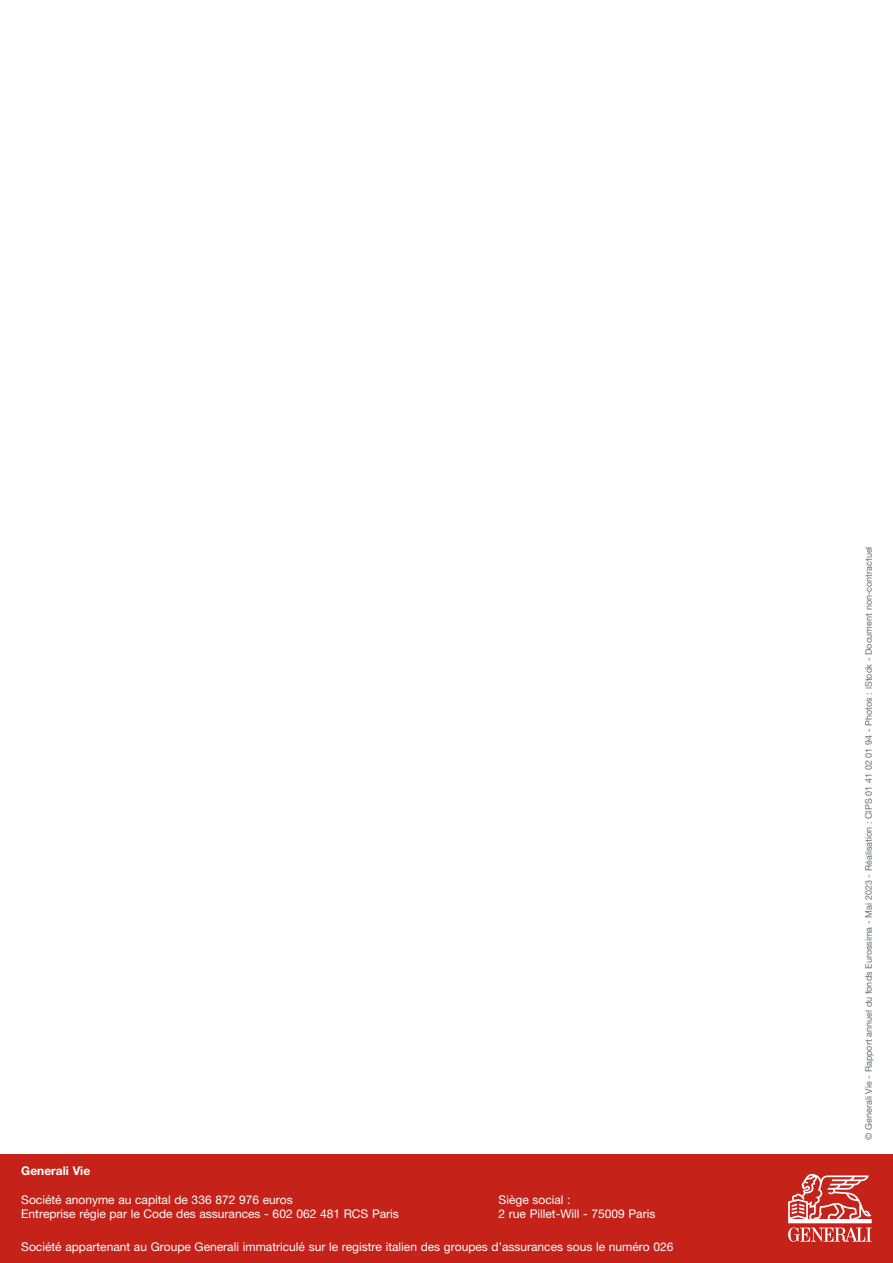
<style>
.page{position:relative;width:893px;height:1263px;background:#fff}
.page>*{position:absolute;margin:0;border:0;box-sizing:border-box;transform-origin:0 0}
.t1{font:12px/14.4px "Helvetica Neue LT Std";color:#fff}
.t2{font:700 12px "Helvetica Neue LT Std";color:#fff}
.t3{font:9px "Helvetica Neue LT Std";color:#656b6d}
</style>
<div class="page">
<div style="left:0;top:1154px;width:893px;height:109px;background:#c5221a"></div>
<svg style="left:788px;top:1174px;width:84px;height:68px"></svg>
<p class="t2" style="left:21px;top:1163px;width:70px">Generali Vie</p>
<p class="t1" style="left:21px;top:1192px;width:379px">Société anonyme au capital de 336 872 976 euros<br>Entreprise régie par le Code des assurances - 602 062 481 RCS Paris</p>
<p class="t1" style="left:21px;top:1239px;width:654px">Société appartenant au Groupe Generali immatriculé sur le registre italien des groupes d’assurances sous le numéro 026</p>
<p class="t1" style="left:499px;top:1192px;width:158px">Siège social :<br>2 rue Pillet-Will - 75009 Paris</p>
<p class="t3" style="left:863px;top:1140px;width:594px;rotate:-90deg">© Generali Vie - Rapport annuel du fonds Eurossima - Mai 2023 - Réalisation : CIPS 01 41 02 01 94 - Photos : iStock - Document non-contractuel</p>
</div>
